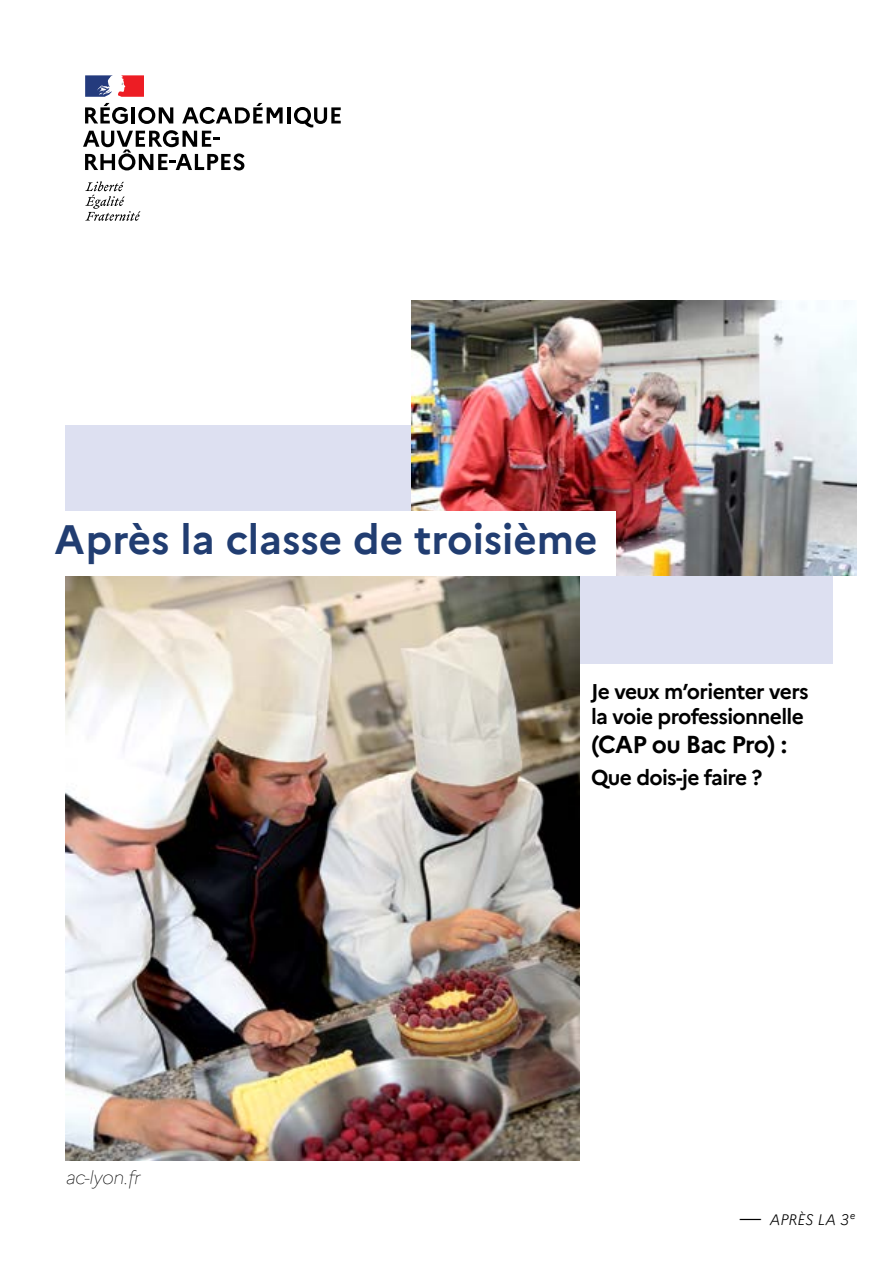
<style>
.page{position:relative;width:893px;height:1263px;background:#fff}
.page>*{position:absolute;margin:0;border:0;box-sizing:border-box;transform-origin:0 0}
.t1{font:700 40.5px "Marianne";color:#213d71}
.t2{font:700 24px "Marianne";letter-spacing:-.03em;color:#000}
.t3{font:700 21px/25.2px "Marianne";letter-spacing:-.03em;color:#000}
.souligne_j{font:italic 100 18px "Marianne";letter-spacing:-.02em;color:#000}
.t4{font:italic 300 15px "Marianne";color:#000}
.s1{font-size:21px}
</style>
<div class="page">
<svg style="left:85px;top:181px;width:55px;height:40px"></svg>
<svg style="left:85px;top:75px;width:59px;height:22px"></svg>
<svg style="left:85px;top:103px;width:43px;height:21px"></svg>
<hr style="left:132px;top:107px;width:3px;height:16px;background:#000">
<svg style="left:138px;top:107px;width:35px;height:17px"></svg>
<svg style="left:182px;top:103px;width:101px;height:21px"></svg>
<hr style="left:287px;top:107px;width:4px;height:16px;background:#000">
<svg style="left:294px;top:107px;width:47px;height:20px"></svg>
<svg style="left:83px;top:130px;width:162px;height:40px"></svg>
<div style="left:66px;top:425px;width:767px;height:238px;background:#dde0f1"></div>
<img style="left:411px;top:301px;width:446px;height:274px">
<img style="left:65px;top:575px;width:515px;height:586px">
<div style="left:37px;top:511px;width:578px;height:64px;background:#fff"></div>
<p class="t1" style="left:54px;top:508px;width:545px">Après la classe de troisième</p>
<p class="souligne_j" style="left:66px;top:1164px;width:76px">ac-lyon.fr</p>
<p class="t3" style="left:591px;top:677px;width:219px">Je veux m’orienter vers la voie professionnelle</p>
<p class="t2" style="left:591px;top:726px;width:198px">(CAP ou Bac Pro) :</p>
<p class="t3" style="left:591px;top:764px;width:173px">Que dois-je faire ?</p>
<p class="t4" style="left:740px;top:1208px;width:116px"><span class="s1">—</span> APRÈS LA 3e</p>
</div>
